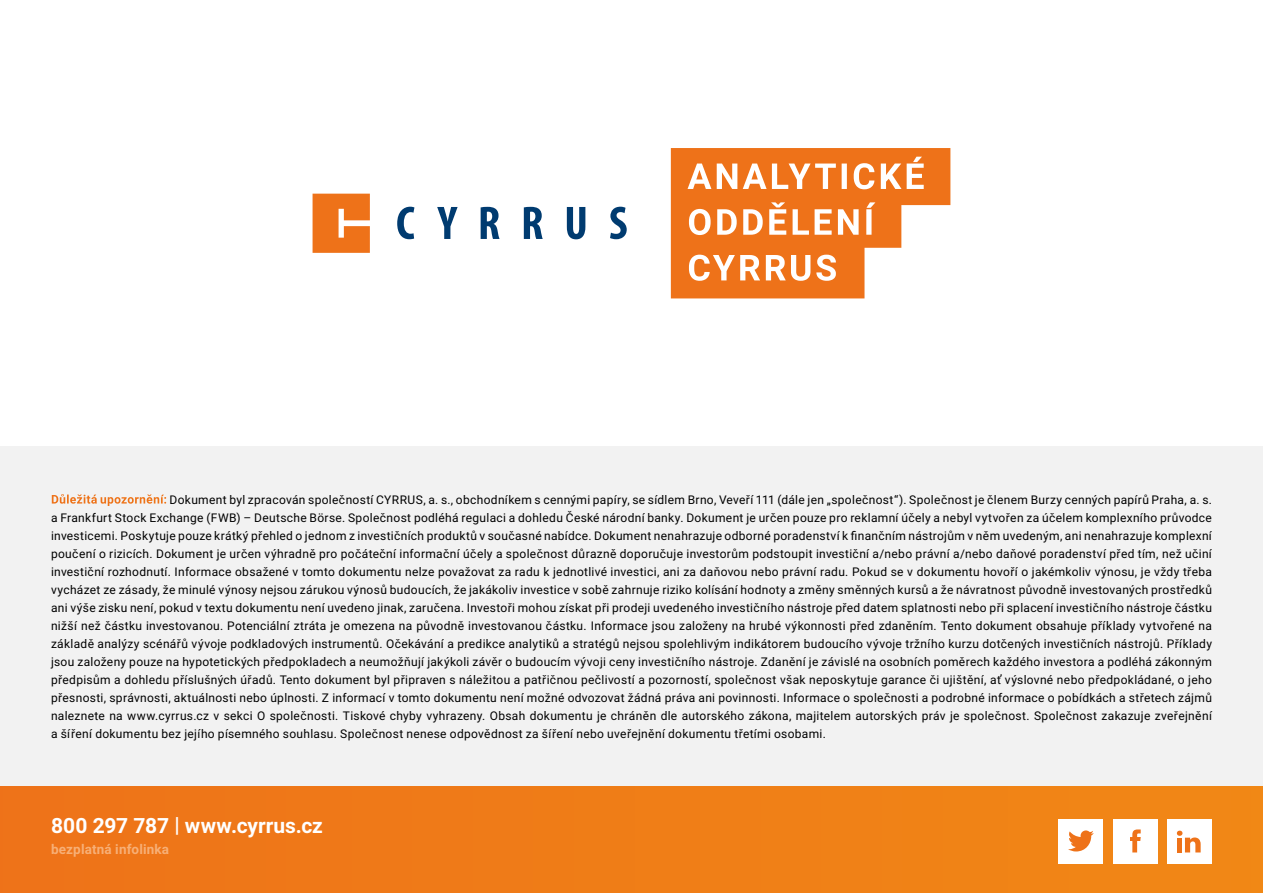
<style>
.page{position:relative;width:1263px;height:893px;background:#fff}
.page>*{position:absolute;margin:0;border:0;box-sizing:border-box;transform-origin:0 0}
.t1{font:700 21px "Roboto";color:#fff}
.t2{font:700 13.5px "Roboto";letter-spacing:.01em;color:#f7af76}
.t3{font:12px/18px "Roboto";letter-spacing:.03em;color:#000;text-align:justify}
.s1{font-weight:700;color:#fff}
</style>
<div class="page">
<div style="left:0;top:786px;width:1263px;height:107px;background:#ef7d17"></div>
<div style="left:1059px;top:819px;width:44px;height:44px;background:#fff"></div>
<div style="left:1113px;top:819px;width:44px;height:44px;background:#fff"></div>
<div style="left:1168px;top:819px;width:44px;height:44px;background:#fff"></div>
<svg style="left:1068px;top:830px;width:26px;height:21px"></svg>
<svg style="left:1130px;top:829px;width:11px;height:23px"></svg>
<svg style="left:1177px;top:831px;width:24px;height:21px"></svg>
<div style="left:0;top:446px;width:1263px;height:340px;background:#f2f2f2"></div>
<svg style="left:397px;top:207px;width:17px;height:32px"></svg>
<svg style="left:437px;top:207px;width:21px;height:32px"></svg>
<svg style="left:481px;top:207px;width:18px;height:32px"></svg>
<svg style="left:524px;top:207px;width:19px;height:32px"></svg>
<svg style="left:567px;top:207px;width:18px;height:32px"></svg>
<svg style="left:610px;top:207px;width:17px;height:32px"></svg>
<svg style="left:313px;top:194px;width:57px;height:59px;background:#ef7f2e"></svg>
<svg style="left:671px;top:148px;width:279px;height:150px"></svg>
<p class="t3" style="left:51px;top:490px;width:1162px"><span class="s1">Důležitá upozornění:</span> Dokument byl zpracován společností CYRRUS, a. s., obchodníkem s cennými papíry, se sídlem Brno, Veveří 111 (dále jen „společnost“). Společnost je členem Burzy cenných papírů Praha, a. s. a Frankfurt Stock Exchange (FWB) – Deutsche Börse. Společnost podléhá regulaci a dohledu České národní banky. Dokument je určen pouze pro reklamní účely a nebyl vytvořen za účelem komplexního průvodce investicemi. Poskytuje pouze krátký přehled o jednom z investičních produktů v současné nabídce. Dokument nenahrazuje odborné poradenství k finančním nástrojům v něm uvedeným, ani nenahrazuje komplexní poučení o rizicích. Dokument je určen výhradně pro počáteční informační účely a společnost důrazně doporučuje investorům podstoupit investiční a/nebo právní a/nebo daňové poradenství před tím, než učiní investiční rozhodnutí. Informace obsažené v tomto dokumentu nelze považovat za radu k jednotlivé investici, ani za daňovou nebo právní radu. Pokud se v dokumentu hovoří o jakémkoliv výnosu, je vždy třeba vycházet ze zásady, že minulé výnosy nejsou zárukou výnosů budoucích, že jakákoliv investice v sobě zahrnuje riziko kolísání hodnoty a změny směnných kursů a že návratnost původně investovaných prostředků ani výše zisku není, pokud v textu dokumentu není uvedeno jinak, zaručena. Investoři mohou získat při prodeji uvedeného investičního nástroje před datem splatnosti nebo při splacení investičního nástroje částku nižší než částku investovanou. Potenciální ztráta je omezena na původně investovanou částku. Informace jsou založeny na hrubé výkonnosti před zdaněním. Tento dokument obsahuje příklady vytvořené na základě analýzy scénářů vývoje podkladových instrumentů. Očekávání a predikce analytiků a stratégů nejsou spolehlivým indikátorem budoucího vývoje tržního kurzu dotčených investičních nástrojů. Příklady jsou založeny pouze na hypotetických předpokladech a neumožňují jakýkoli závěr o budoucím vývoji ceny investičního nástroje. Zdanění je závislé na osobních poměrech každého investora a podléhá zákonným předpisům a dohledu příslušných úřadů. Tento dokument byl připraven s náležitou a patřičnou pečlivostí a pozorností, společnost však neposkytuje garance či ujištění, ať výslovné nebo předpokládané, o jeho přesnosti, správnosti, aktuálnosti nebo úplnosti. Z informací v tomto dokumentu není možné odvozovat žádná práva ani povinnosti. Informace o společnosti a podrobné informace o pobídkách a střetech zájmů naleznete na www.cyrrus.cz v sekci O společnosti. Tiskové chyby vyhrazeny. Obsah dokumentu je chráněn dle autorského zákona, majitelem autorských práv je společnost. Společnost zakazuje zveřejnění a šíření dokumentu bez jejího písemného souhlasu. Společnost nenese odpovědnost za šíření nebo uveřejnění dokumentu třetími osobami.</p>
<p class="t1" style="left:51px;top:811px;width:273px">800 297 787 | www.cyrrus.cz</p>
<p class="t2" style="left:51px;top:839px;width:120px">bezplatná infolinka</p>
</div>
